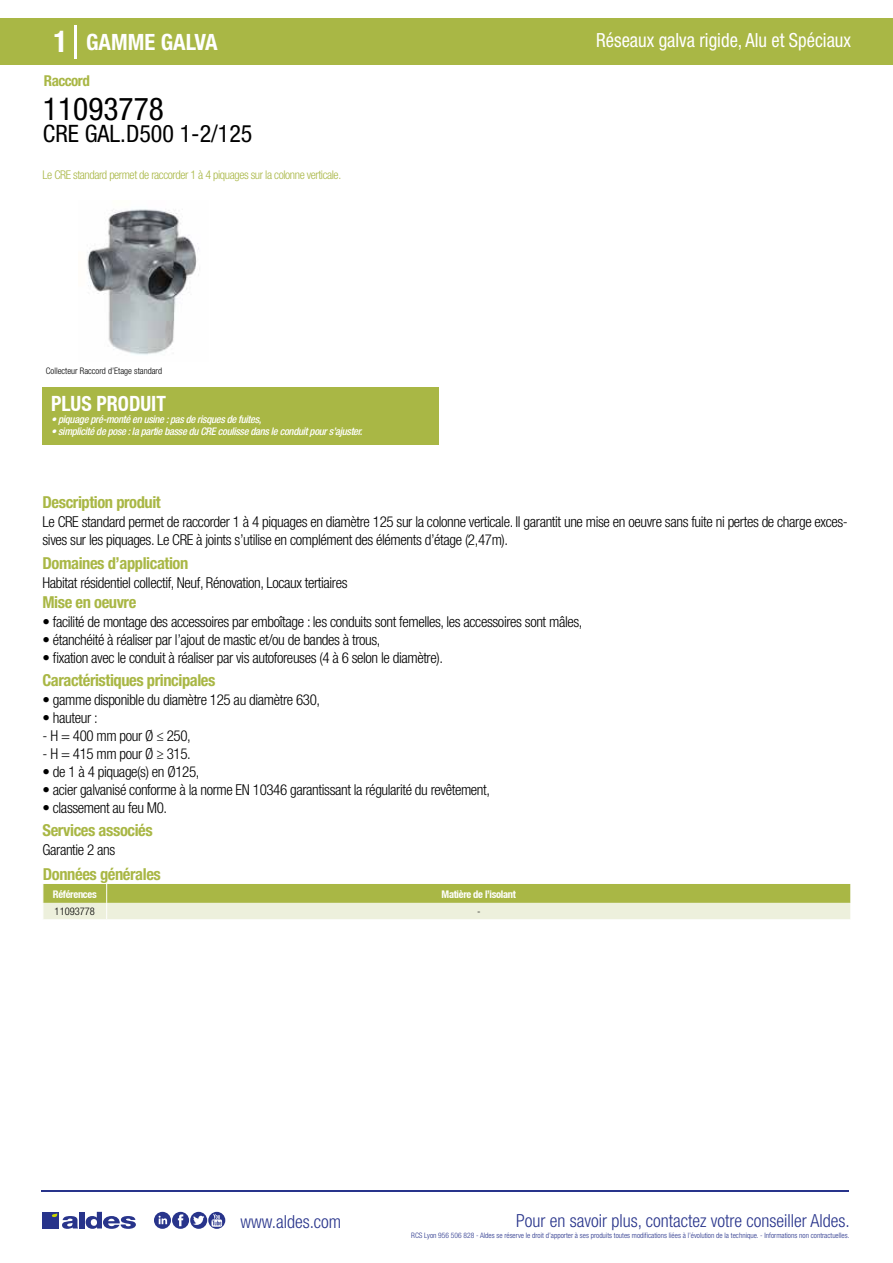
<style>
.page{position:relative;width:893px;height:1263px;background:#fff}
.page>*{position:absolute;margin:0;border:0;box-sizing:border-box;transform-origin:0 0}
.t1{font:condensed 31.5px "Helvetica Neue LT Std";color:#000}
.t2{font:condensed 24px "Helvetica Neue LT Std";color:#000}
.t3{font:700 condensed 22.5px "Helvetica Neue LT Std";color:#fff}
.t4{font:700 condensed 21px "Helvetica Neue";color:#fff;scale:.95 1}
.t5{font:condensed 19.5px "Helvetica Neue LT Std";color:#fff;scale:.95 1}
.t6{font:300 condensed 18px "Helvetica Neue";color:#28348b}
.t7{font:700 condensed 16.5px "Helvetica Neue LT Std";letter-spacing:-.025em;color:#a9b745}
.t8{font:300 condensed 15px/18px "Helvetica Neue LT Std";letter-spacing:-.025em;color:#000}
.t9{font:700 condensed 15px "Helvetica Neue LT Std";letter-spacing:-.035em;color:#a9b745}
.t10{font:300 condensed 12px "Helvetica Neue LT Std";letter-spacing:-.035em;color:#a9b745}
.t11{font:italic 500 condensed 10.5px "Helvetica Neue";letter-spacing:-.03em;color:#fff}
.t12{font:700 condensed 10.5px "Helvetica Neue";letter-spacing:-.03em;color:#fff}
.t13{font:300 condensed 10.5px "Helvetica Neue";color:#000}
.t14{font:300 condensed 9px "Helvetica Neue";color:#000}
.t15{font:300 condensed 7.5px "Helvetica Neue";color:#28348b}
.s1{font-size:30px}
</style>
<div class="page">
<div style="left:0;top:18px;width:893px;height:46px;background:#a9b745"></div>
<div style="left:43px;top:387px;width:396px;height:57px;background:#a9b745"></div>
<hr style="left:74px;top:25px;width:2px;height:33px;background:#fff">
<svg style="left:87px;top:209px;width:112px;height:146px"></svg>
<svg style="left:43px;top:884px;width:808px;height:35px;background:#c8d18b"></svg>
<hr style="left:41px;top:1190px;width:808px;height:1px;background:#28348b">
<svg style="left:154px;top:1212px;width:71px;height:17px"></svg>
<div style="left:42px;top:1212px;width:17px;height:16px;background:#28348b"></div>
<div style="left:79px;top:1212px;width:5px;height:16px;background:#28348b"></div>
<svg style="left:86px;top:1212px;width:50px;height:17px"></svg>
<svg style="left:52px;top:1213px;width:26px;height:16px"></svg>
<h3 class="t3" style="left:54px;top:28px;width:166px"><span class="s1">1</span> GAMME GALVA</h3>
<h3 class="t5" style="left:596px;top:29px;width:270px">Réseaux galva rigide, Alu et Spéciaux</h3>
<p class="t9" style="left:44px;top:71px;width:47px">Raccord</p>
<h1 class="t1" style="left:43px;top:91px;width:122px">11093778</h1>
<h2 class="t2" style="left:43px;top:120px;width:211px">CRE GAL.D500 1-2/125</h2>
<p class="t10" style="left:43px;top:167px;width:300px">Le CRE standard permet de raccorder 1 à 4 piquages sur la colonne verticale.</p>
<p class="t14" style="left:46px;top:365px;width:118px">Collecteur Raccord d’Etage standard</p>
<h3 class="t4" style="left:51px;top:391px;width:122px">PLUS PRODUIT</h3>
<p class="t11" style="left:51px;top:413px;width:212px">• piquage pré-monté en usine : pas de risques de fuites,</p>
<p class="t11" style="left:51px;top:425px;width:313px">• simplicité de pose : la partie basse du CRE coulisse dans le conduit pour s’ajuster.</p>
<p class="t7" style="left:43px;top:492px;width:120px">Description produit</p>
<p class="t8" style="left:43px;top:513px;width:807px">Le CRE standard permet de raccorder 1 à 4 piquages en diamètre 125 sur la colonne verticale. Il garantit une mise en oeuvre sans fuite ni pertes de charge exces&shy;sives sur les piquages. Le CRE à joints s’utilise en complément des éléments d’étage (2,47m).</p>
<p class="t8" style="left:43px;top:573px;width:307px">Habitat résidentiel collectif, Neuf, Rénovation, Locaux tertiaires</p>
<p class="t8" style="left:43px;top:613px;width:541px">• facilité de montage des accessoires par emboîtage : les conduits sont femelles, les accessoires sont mâles,</p>
<p class="t8" style="left:43px;top:631px;width:340px">• étanchéité à réaliser par l’ajout de mastic et/ou de bandes à trous,</p>
<p class="t8" style="left:43px;top:649px;width:402px">• fixation avec le conduit à réaliser par vis autoforeuses (4 à 6 selon le diamètre).</p>
<p class="t7" style="left:43px;top:553px;width:147px">Domaines d’application</p>
<p class="t7" style="left:43px;top:592px;width:95px">Mise en oeuvre</p>
<p class="t7" style="left:43px;top:670px;width:174px">Caractéristiques principales</p>
<p class="t8" style="left:43px;top:691px;width:279px">• gamme disponible du diamètre 125 au diamètre 630,</p>
<p class="t8" style="left:43px;top:709px;width:57px">• hauteur :</p>
<p class="t8" style="left:43px;top:727px;width:150px">- H = 400 mm pour Ø ≤ 250,</p>
<p class="t8" style="left:43px;top:745px;width:150px">- H = 415 mm pour Ø ≥ 315.</p>
<p class="t8" style="left:43px;top:763px;width:158px">• de 1 à 4 piquage(s) en Ø125,</p>
<p class="t8" style="left:43px;top:781px;width:449px">• acier galvanisé conforme à la norme EN 10346 garantissant la régularité du revêtement,</p>
<p class="t8" style="left:43px;top:799px;width:126px">• classement au feu M0.</p>
<p class="t7" style="left:43px;top:820px;width:112px">Services associés</p>
<p class="t8" style="left:43px;top:841px;width:74px">Garantie 2 ans</p>
<p class="t7" style="left:43px;top:864px;width:119px">Données générales</p>
<p class="t12" style="left:53px;top:888px;width:45px">Références</p>
<p class="t12" style="left:442px;top:888px;width:76px">Matière de l’isolant</p>
<p class="t13" style="left:55px;top:905px;width:42px">11093778</p>
<p class="t13" style="left:477px;top:905px;width:5px">-</p>
<p class="t6" style="left:240px;top:1211px;width:102px">www.aldes.com</p>
<p class="t6" style="left:516px;top:1211px;width:335px">Pour en savoir plus, contactez votre conseiller Aldes.</p>
<p class="t15" style="left:411px;top:1230px;width:440px">RCS Lyon 956 506 828 - Aldes se réserve le droit d’apporter à ses produits toutes modifications liées à l’évolution de la technique. - Informations non contractuelles.</p>
</div>
